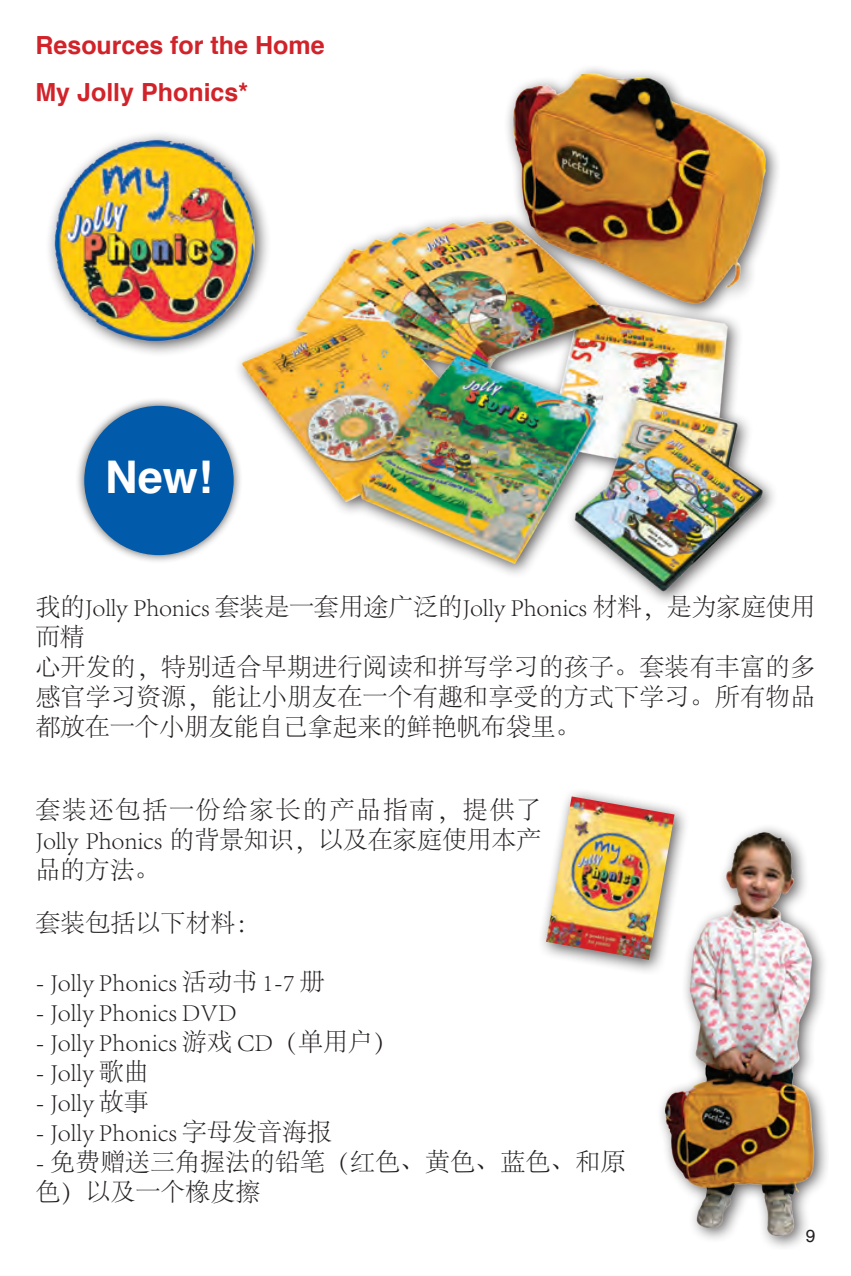
<style>
.page{position:relative;width:851px;height:1276px;background:#fff}
.page>*{position:absolute;margin:0;border:0;box-sizing:border-box;transform-origin:0 0}
.t1{font:700 45px "Helvetica";color:#fff}
.t2{font:300 25px/30px "Adobe Song Std";color:#231f20}
.t3{font:700 25px/47.2px "Helvetica";color:#d1232a}
.t4{font:17.5px "Helvetica";color:#231f20}
</style>
<div class="page">
<div style="left:535px;top:786px;width:154px;height:189px;background:#231f20;opacity:.75"></div>
<img style="left:546px;top:796px;width:128px;height:164px">
<img style="left:238px;top:68px;width:534px;height:532px">
<div style="left:654px;top:821px;width:175px;height:428px;background:#231f20;opacity:.75"></div>
<img style="left:656px;top:825px;width:168px;height:424px">
<div style="left:44px;top:129px;width:226px;height:228px;background:#231f20;opacity:.75"></div>
<img style="left:51px;top:136px;width:208px;height:208px">
<div style="left:75px;top:397px;width:168px;height:167px;background:#231f20;opacity:.75"></div>
<div style="left:87px;top:409px;width:144px;height:143px;background:#015aaa;border-radius:50%"></div>
<div style="left:84px;top:406px;width:149px;height:149px;border:6px solid #015aaa;border-radius:50%"></div>
<p class="t3" style="left:35px;top:22px;width:290px">Resources for the Home<br>My Jolly Phonics*</p>
<h1 class="t1" style="left:105px;top:441px;width:109px">New!</h1>
<p class="t2" style="left:35px;top:592px;width:781px">我的Jolly Phonics 套装是一套用途广泛的Jolly Phonics 材料，是为家庭使用而精<br>心开发的，特别适合早期进行阅读和拼写学习的孩子。套装有丰富的多感官学习资源，能让小朋友在一个有趣和享受的方式下学习。所有物品都放在一个小朋友能自己拿起来的鲜艳帆布袋里。</p>
<p class="t2" style="left:35px;top:796px;width:507px;text-align:justify">套装还包括一份给家长的产品指南，提供了Jolly Phonics 的背景知识，以及在家庭使用本产品的方法。</p>
<p class="t2" style="left:35px;top:908px;width:227px">套装包括以下材料：</p>
<p class="t2" style="left:35px;top:967px;width:291px">- Jolly Phonics 活动书 1-7 册</p>
<p class="t2" style="left:35px;top:997px;width:203px">- Jolly Phonics DVD</p>
<p class="t2" style="left:35px;top:1027px;width:364px">- Jolly Phonics 游戏 CD（单用户）</p>
<p class="t2" style="left:35px;top:1057px;width:115px">- Jolly 歌曲</p>
<p class="t2" style="left:35px;top:1087px;width:115px">- Jolly 故事</p>
<p class="t2" style="left:35px;top:1117px;width:298px">- Jolly Phonics 字母发音海报</p>
<p class="t2" style="left:35px;top:1147px;width:591px">- 免费赠送三角握法的铅笔（红色、黄色、蓝色、和原色）以及一个橡皮擦</p>
<p class="t4" style="left:805px;top:1222px;width:11px">9</p>
</div>
